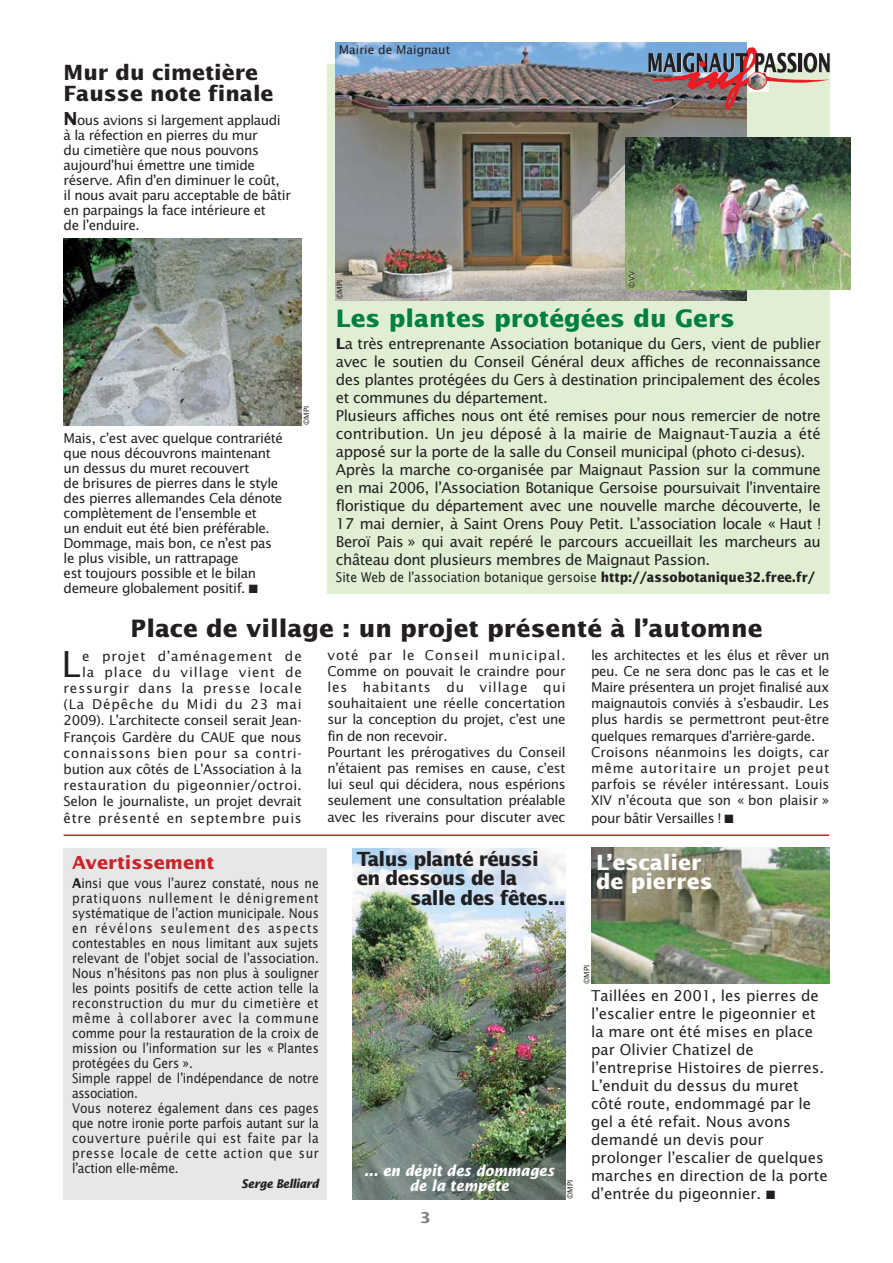
<style>
.page{position:relative;width:893px;height:1263px;background:#fff}
.page>*{position:absolute;margin:0;border:0;box-sizing:border-box;transform-origin:0 0}
.t1{font:35.85px "Lucida Sans";color:#231f20}
.t2{font:700 24px "Lucida Sans";color:#231f20}
.t3{font:700 24px "Lucida Sans";color:#007f3d}
.t4{font:700 21px/21px "Lucida Sans";color:#231f20}
.t5{font:700 21px/19.5px "Lucida Sans";color:#fff}
.t6{font:700 19.5px/19.5px "Lucida Sans";letter-spacing:-.035em;color:#231f20;scale:.95 1}
.t7{font:700 18px "Lucida Sans";color:#c9252b}
.t8{font:15px/18px "Lucida Sans";letter-spacing:-.03em;color:#231f20}
.t9{font:15px/18px "Lucida Sans";color:#231f20}
.t10{font:italic 700 15px/15px "Lucida Sans";color:#fff;text-align:center;scale:.9 1}
.t11{font:700 15px "Lucida Sans";color:#808285}
.t12{font:13.5px/15px "Lucida Sans";letter-spacing:-.015em;color:#231f20}
.t13{font:13.5px/15px "Lucida Sans";letter-spacing:-.015em;color:#231f20;scale:.9 1}
.t14{font:13.5px/16.2px "Lucida Sans";letter-spacing:.025em;color:#231f20;text-align:right}
.t15{font:12px "Lucida Sans";color:#231f20}
.t16{font:italic 700 12px "Lucida Sans";letter-spacing:-.035em;color:#231f20;scale:.9 1}
.t17{font:7.5px "Lucida Sans";color:#231f20}
.s1{font-weight:700;font-size:18px}
.s2{font-weight:700}
</style>
<div class="page">
<img style="left:591px;top:848px;width:238px;height:136px">
<div style="left:327px;top:64px;width:502px;height:529px;background:#e0efd4"></div>
<img style="left:336px;top:43px;width:411px;height:257px">
<div style="left:64px;top:848px;width:263px;height:351px;background:#e6e7e8"></div>
<img style="left:648px;top:47px;width:182px;height:63px">
<img style="left:625px;top:137px;width:225px;height:153px">
<hr style="left:64px;top:834px;width:765px;height:2px;background:#c9252b">
<img style="left:64px;top:238px;width:238px;height:187px">
<img style="left:353px;top:848px;width:212px;height:351px">
<h3 class="t4" style="left:64px;top:63px;width:211px">Mur du cimetière<br>Fausse note finale</h3>
<p class="t12" style="left:64px;top:113px;width:229px"><span class="s1">N</span>ous avions si largement applaudi à la réfection en pierres du mur<br>du cimetière que nous pouvons aujourd’hui émettre une timide réserve. Afin d’en diminuer le coût,<br>il nous avait paru acceptable de bâtir en parpaings la face intérieure et<br>de l’enduire.</p>
<p class="t12" style="left:64px;top:431px;width:221px">Mais, c’est avec quelque contrariété que nous découvrons maintenant un dessus du muret recouvert<br>de brisures de pierres dans le style des pierres allemandes Cela dénote complètement de l’ensemble et<br>un enduit eut été bien préférable.<br>Dommage, mais bon, ce n’est pas le plus visible, un rattrapage<br>est toujours possible et le bilan demeure globalement positif. ■</p>
<p class="t17" style="left:303px;top:425px;width:21px;rotate:-90deg">©MPI</p>
<p class="t15" style="left:339px;top:44px;width:113px">Mairie de Maignaut</p>
<p class="t17" style="left:337px;top:299px;width:21px;rotate:-90deg">©MPI</p>
<p class="t17" style="left:628px;top:288px;width:18px;rotate:-90deg">©VV</p>
<h2 class="t3" style="left:336px;top:309px;width:400px">Les plantes protégées du Gers</h2>
<p class="t8" style="left:336px;top:336px;width:486px"><span class="s2">L</span>a très entreprenante Association botanique du Gers, vient de publier avec le soutien du Conseil Général deux affiches de reconnaissance des plantes protégées du Gers à destination principalement des écoles et communes du département.<br>Plusieurs affiches nous ont été remises pour nous remercier de notre contribution. Un jeu déposé à la mairie de Maignaut-Tauzia a été apposé sur la porte de la salle du Conseil municipal (photo ci-desus).<br>Après la marche co-organisée par Maignaut Passion sur la commune en mai 2006, l’Association Botanique Gersoise poursuivait l’inventaire floristique du département avec une nouvelle marche découverte, le 17 mai dernier, à Saint Orens Pouy Petit. L’association locale « Haut !<br>Beroï Pais » qui avait repéré le parcours accueillait les marcheurs au château dont plusieurs membres de Maignaut Passion.</p>
<p class="t13" style="left:336px;top:570px;width:534px">Site Web de l’association botanique gersoise <span class="s2">http://assobotanique32.free.fr/</span></p>
<h2 class="t2" style="left:130px;top:619px;width:633px">Place de village : un projet présenté à l’automne</h2>
<p class="t14" style="left:64px;top:649px;width:240px">e projet d’aménagement de<br>la place du village vient de ressurgir dans la presse locale (La Dépêche du Midi du 23 mai 2009). L’architecte conseil serait Jean-François Gardère du CAUE que nous connaissons bien pour sa contri - bution aux côtés de L’Asso ciation à la restauration du pigeon nier/octroi.<br>Selon le jour naliste, un projet devrait être présenté en septembre puis</p>
<p class="t12" style="left:327px;top:648px;width:240px;line-height:16.2px">voté par le Conseil municipal.<br>Comme on pouvait le craindre pour les habitants du village qui souhaitaient une réelle concer tation sur la conception du projet, c’est une fin de non recevoir.<br>Pourtant les prérogatives du Conseil n’étaient pas remises en cause, c’est lui seul qui décidera, nous espérions seulement une consultation préalable avec les riverains pour discuter avec</p>
<p class="t12" style="left:591px;top:647px;width:240px;line-height:16.4px">les architectes et les élus et rêver un peu. Ce ne sera donc pas le cas et le Maire présentera un projet finalisé aux maignautois conviés à s’esbaudir. Les plus hardis se permettront peut-être quelques remarques d’arrière-garde.<br>Croisons néanmoins les doigts, car même autoritaire un projet peut parfois se révéler intéressant. Louis XIV n’écouta que son « bon plaisir » pour bâtir Versailles ! ■</p>
<h1 class="t1" style="left:61px;top:649px;width:21px">L</h1>
<h3 class="t7" style="left:72px;top:855px;width:144px">Avertissement</h3>
<p class="t13" style="left:72px;top:876px;width:276px"><span class="s2">A</span>insi que vous l’aurez constaté, nous ne pra ti quons nullement le dénigrement systé matique de l’action municipale. Nous en révélons seulement des aspects contestables en nous limitant aux sujets relevant de l’objet social de l’association.<br>Nous n’hésitons pas non plus à souligner les points positifs de cette action telle la reconstruction du mur du cimetière et même à collaborer avec la com mune comme pour la restauration de la croix de mission ou l’information sur les « Plantes protégées du Gers ».<br>Simple rappel de l’indépendance de notre association.<br>Vous noterez également dans ces pages que notre ironie porte parfois autant sur la couverture puérile qui est faite par la presse locale de cette action que sur l’action elle-même.</p>
<p class="t16" style="left:241px;top:1179px;width:88px">Serge Belliard</p>
<h3 class="t6" style="left:357px;top:850px;width:193px">Talus planté réussi en dessous de la</h3>
<h3 class="t6" style="left:410px;top:889px;width:165px">salle des fêtes...</h3>
<h3 class="t5" style="left:596px;top:854px;width:118px">L’escalier de pierres</h3>
<p class="t10" style="left:364px;top:1164px;width:213px">... en dépit des dommages de la tempête</p>
<p class="t11" style="left:420px;top:1212px;width:12px">3</p>
<p class="t17" style="left:567px;top:1199px;width:21px;rotate:-90deg">©MPI</p>
<p class="t17" style="left:583px;top:984px;width:21px;rotate:-90deg">©MPI</p>
<p class="t9" style="left:591px;top:988px;width:238px">Taillées en 2001, les pierres de l’escalier entre le pigeonnier et la mare ont été mises en place par Olivier Chatizel de l’entreprise Histoires de pierres.<br>L’enduit du dessus du muret côté route, endommagé par le gel a été refait. Nous avons demandé un devis pour prolonger l’escalier de quelques marches en direction de la porte d’entrée du pigeonnier. ■</p>
</div>
